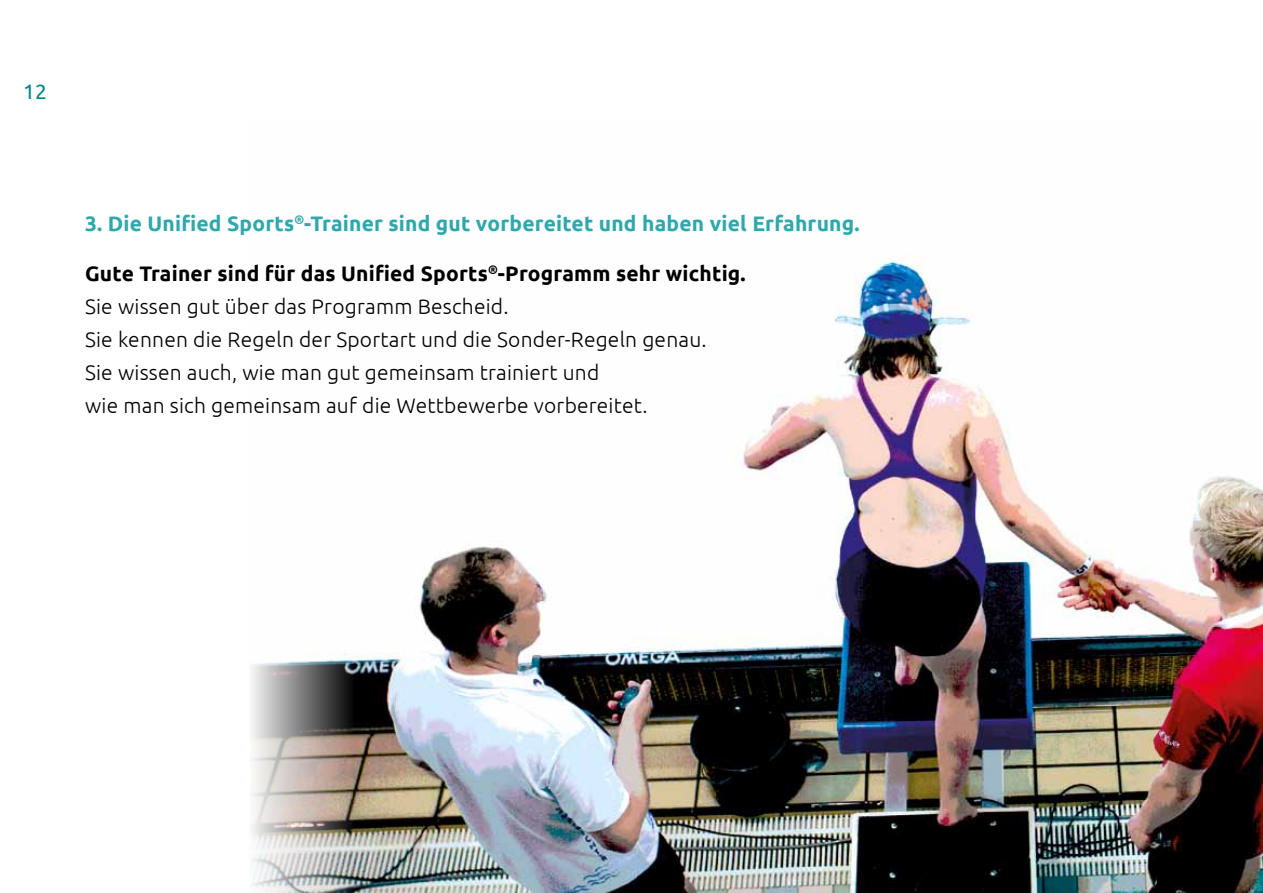
<style>
.page{position:relative;width:1263px;height:893px;background:#fff}
.page>*{position:absolute;margin:0;border:0;box-sizing:border-box;transform-origin:0 0}
.t1{font:300 21px/33px "Ubuntu";letter-spacing:.01em;color:#000}
.t2{font:700 21px "Ubuntu";letter-spacing:.01em;color:#2fa8ab}
.t3{font:21px "Ubuntu";color:#00888a}
.s1{font-weight:700}
</style>
<div class="page">
<img style="left:354px;top:256px;width:909px;height:637px">
<svg style="left:252px;top:653px;width:102px;height:240px;background:#b5b1ad"></svg>
<p class="t3" style="left:23px;top:79px;width:25px">12</p>
<p class="t2" style="left:85px;top:211px;width:776px">3. Die Unified Sports<sup>®</sup>-Trainer sind gut vorbereitet und haben viel Erfahrung.</p>
<p class="t1" style="left:85px;top:256px;width:662px"><span class="s1">Gute Trainer sind für das Unified Sports</span><sup>®</sup><span class="s1">-Programm sehr wichtig.<br></span>Sie wissen gut über das Programm Bescheid.<br>Sie kennen die Regeln der Sportart und die Sonder-Regeln genau.<br>Sie wissen auch, wie man gut gemeinsam trainiert und<br>wie man sich gemeinsam auf die Wettbewerbe vorbereitet.</p>
</div>
